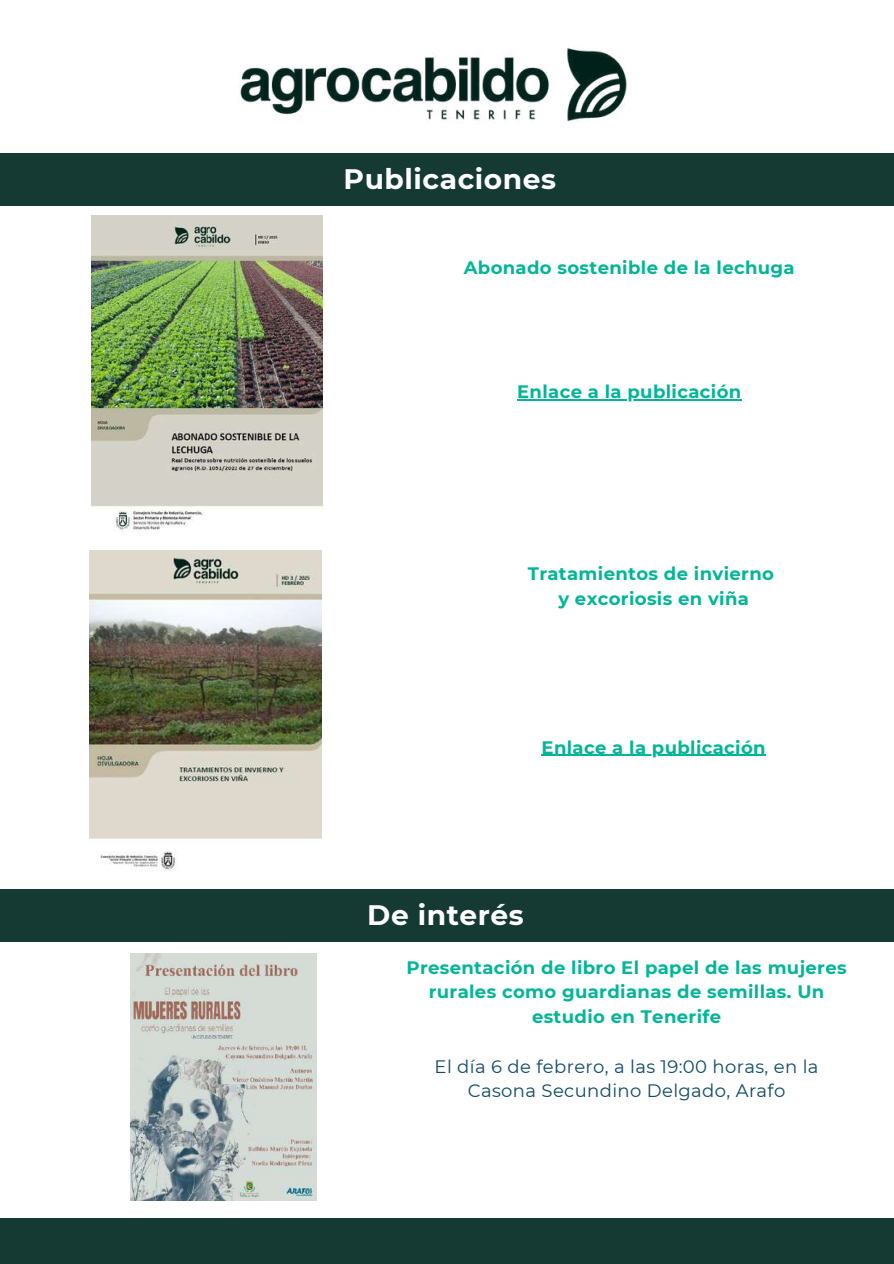
<style>
.page{position:relative;width:894px;height:1264px;background:#fff}
.page>*{position:absolute;margin:0;border:0;box-sizing:border-box;transform-origin:0 0}
.t1{font:700 28.05px "Montserrat";letter-spacing:.02em;color:#fff}
.t2{font:700 18px/24.8px "Montserrat";letter-spacing:.02em;color:#00b697;text-align:center}
.t3{font:18px/24.8px "Montserrat";letter-spacing:.02em;color:#0f4a66;text-align:center}
</style>
<div class="page">
<div style="left:0;top:1217px;width:893px;height:46px;background:#143a33"></div>
<div style="left:0;top:153px;width:893px;height:53px;background:#143a33"></div>
<img style="left:239px;top:47px;width:388px;height:75px">
<img style="left:130px;top:953px;width:186px;height:247px">
<img style="left:91px;top:215px;width:232px;height:318px">
<div style="left:0;top:889px;width:893px;height:53px;background:#143a33"></div>
<img style="left:89px;top:550px;width:232px;height:321px">
<hr style="left:517px;top:399px;width:224px;height:1px;background:#00b697">
<hr style="left:541px;top:754px;width:224px;height:2px;background:#00b697">
<h1 class="t1" style="left:343px;top:161px;width:214px">Publicaciones</h1>
<p class="t2" style="left:463px;top:255px;width:332px">Abonado sostenible de la lechuga</p>
<p class="t2" style="left:517px;top:379px;width:225px">Enlace a la publicación</p>
<p class="t2" style="left:527px;top:561px;width:247px">Tratamientos de invierno y excoriosis en viña</p>
<p class="t2" style="left:541px;top:734px;width:225px">Enlace a la publicación</p>
<h1 class="t1" style="left:367px;top:897px;width:158px">De interés</h1>
<p class="t2" style="left:406px;top:954px;width:441px">Presentación de libro El papel de las mujeres rurales como guardianas de semillas. Un estudio en Tenerife</p>
<p class="t3" style="left:434px;top:1053px;width:385px">El día 6 de febrero, a las 19:00 horas, en la<br>Casona Secundino Delgado, Arafo</p>
</div>
